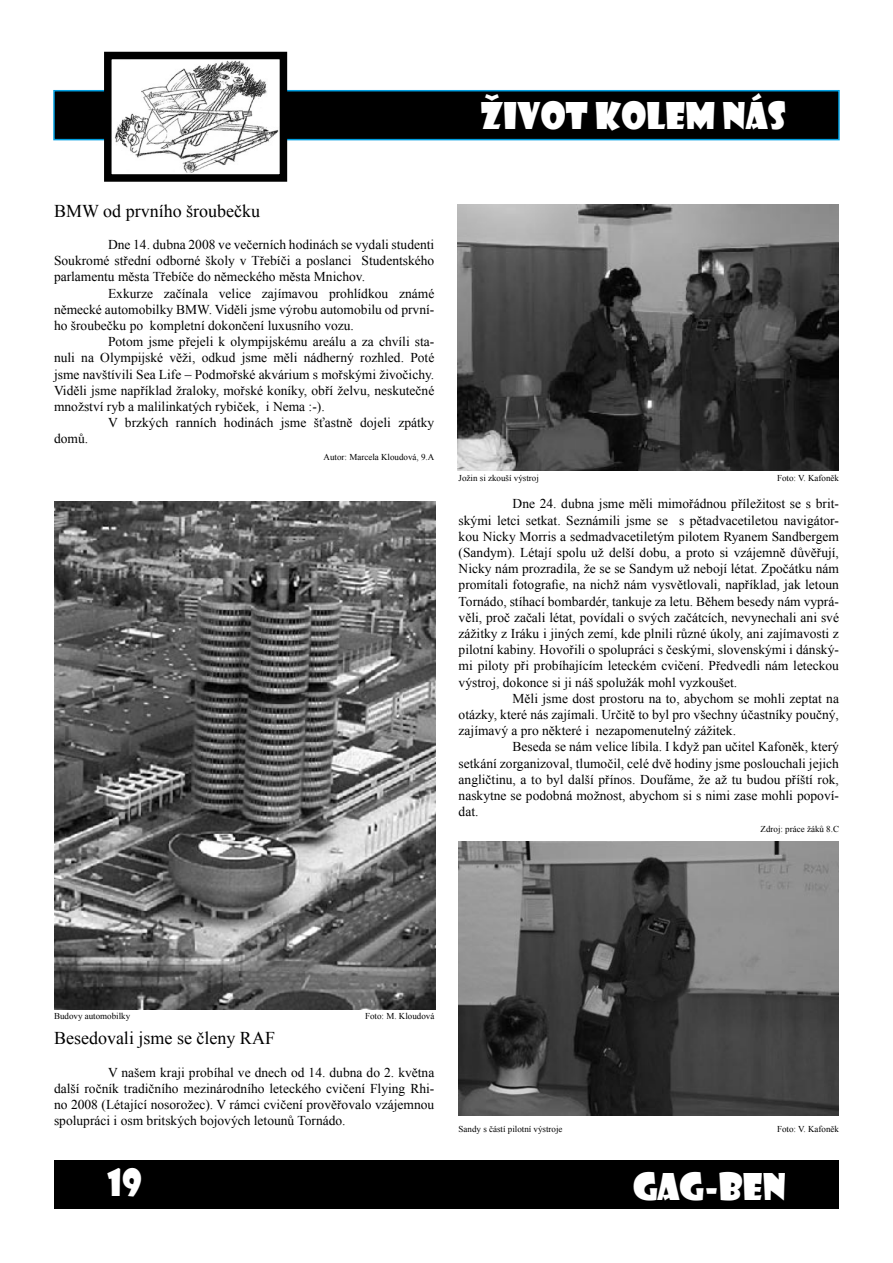
<style>
.page{position:relative;width:893px;height:1263px;background:#fff}
.page>*{position:absolute;margin:0;border:0;box-sizing:border-box;transform-origin:0 0}
.t1{font:36px "Showcard Gothic";color:#fff}
.t2{font:18px "Times New Roman";color:#000}
.t3{font:13.5px/16.2px "Times New Roman";color:#000;text-align:justify}
.t4{font:9px "Times New Roman";color:#000}
</style>
<div class="page">
<div style="left:54px;top:91px;width:785px;height:49px;background:#000"></div>
<div style="left:53px;top:90px;width:787px;height:50px;border:2px solid #009ee0"></div>
<div style="left:54px;top:1160px;width:785px;height:49px;background:#000"></div>
<img style="left:113px;top:61px;width:165px;height:112px">
<div style="left:104px;top:52px;width:183px;height:130px;border:8px solid #000"></div>
<img style="left:54px;top:502px;width:381px;height:507px">
<img style="left:458px;top:204px;width:381px;height:267px">
<div style="left:458px;top:842px;width:381px;height:279px;background:linear-gradient(to right,#fff,#fff)"></div>
<img style="left:459px;top:842px;width:380px;height:273px">
<h1 class="t1" style="left:481px;top:91px;width:307px">ŽIVOT KOLEM NÁS</h1>
<h2 class="t2" style="left:54px;top:198px;width:208px">BMW od prvního šroubečku</h2>
<p class="t3" style="left:108px;top:236px;width:328px">Dne 14. dubna 2008 ve večerních hodinách se vydali studenti</p>
<p class="t3" style="left:54px;top:252px;width:382px">Soukromé střední odborné školy v Třebíči a poslanci Studentského</p>
<p class="t3" style="left:54px;top:269px;width:313px">parlamentu města Třebíče do německého města Mnichov.</p>
<p class="t3" style="left:108px;top:285px;width:328px">Exkurze začínala velice zajímavou prohlídkou známé</p>
<p class="t3" style="left:54px;top:301px;width:382px">německé automobilky BMW. Viděli jsme výrobu automobilu od první-</p>
<p class="t3" style="left:54px;top:317px;width:301px">ho šroubečku po kompletní dokončení luxusního vozu.</p>
<p class="t3" style="left:108px;top:333px;width:328px">Potom jsme přejeli k olympijskému areálu a za chvíli sta-</p>
<p class="t3" style="left:54px;top:350px;width:382px">nuli na Olympijské věži, odkud jsme měli nádherný rozhled. Poté</p>
<p class="t3" style="left:54px;top:366px;width:382px">jsme navštívili Sea Life – Podmořské akvárium s mořskými živočichy.</p>
<p class="t3" style="left:54px;top:382px;width:382px">Viděli jsme například žraloky, mořské koníky, obří želvu, neskutečné</p>
<p class="t3" style="left:54px;top:398px;width:272px">množství ryb a malilinkatých rybiček, i Nema :-).</p>
<p class="t3" style="left:108px;top:414px;width:328px">V brzkých ranních hodinách jsme šťastně dojeli zpátky</p>
<p class="t3" style="left:54px;top:431px;width:36px">domů.</p>
<p class="t4" style="left:324px;top:451px;width:112px">Autor: Marcela Kloudová, 9.A</p>
<p class="t4" style="left:459px;top:472px;width:82px">Jožin si zkouší výstroj</p>
<p class="t4" style="left:777px;top:472px;width:63px">Foto: V. Kafoněk</p>
<p class="t3" style="left:513px;top:495px;width:328px">Dne 24. dubna jsme měli mimořádnou příležitost se s brit-</p>
<p class="t3" style="left:459px;top:512px;width:382px">skými letci setkat. Seznámili jsme se s pětadvacetiletou navigátor-</p>
<p class="t3" style="left:459px;top:528px;width:382px">kou Nicky Morris a sedmadvacetiletým pilotem Ryanem Sandbergem</p>
<p class="t3" style="left:459px;top:544px;width:382px">(Sandym). Létají spolu už delší dobu, a proto si vzájemně důvěřují,</p>
<p class="t3" style="left:459px;top:560px;width:382px">Nicky nám prozradila, že se se Sandym už nebojí létat. Zpočátku nám</p>
<p class="t3" style="left:459px;top:576px;width:382px">promítali fotografie, na nichž nám vysvětlovali, například, jak letoun</p>
<p class="t3" style="left:459px;top:593px;width:382px">Tornádo, stíhací bombardér, tankuje za letu. Během besedy nám vyprá-</p>
<p class="t3" style="left:459px;top:609px;width:382px">věli, proč začali létat, povídali o svých začátcích, nevynechali ani své</p>
<p class="t3" style="left:459px;top:625px;width:382px">zážitky z Iráku i jiných zemí, kde plnili různé úkoly, ani zajímavosti z</p>
<p class="t3" style="left:459px;top:641px;width:382px">pilotní kabiny. Hovořili o spolupráci s českými, slovenskými i dánský-</p>
<p class="t3" style="left:459px;top:657px;width:382px">mi piloty při probíhajícím leteckém cvičení. Předvedli nám leteckou</p>
<p class="t3" style="left:459px;top:674px;width:280px">výstroj, dokonce si ji náš spolužák mohl vyzkoušet.</p>
<p class="t3" style="left:513px;top:690px;width:328px">Měli jsme dost prostoru na to, abychom se mohli zeptat na</p>
<p class="t3" style="left:459px;top:706px;width:382px">otázky, které nás zajímali. Určitě to byl pro všechny účastníky poučný,</p>
<p class="t3" style="left:459px;top:722px;width:279px">zajímavý a pro některé i nezapomenutelný zážitek.</p>
<p class="t3" style="left:513px;top:738px;width:328px">Beseda se nám velice líbila. I když pan učitel Kafoněk, který</p>
<p class="t3" style="left:459px;top:755px;width:382px">setkání zorganizoval, tlumočil, celé dvě hodiny jsme poslouchali jejich</p>
<p class="t3" style="left:459px;top:771px;width:382px">angličtinu, a to byl další přínos. Doufáme, že až tu budou příští rok,</p>
<p class="t3" style="left:459px;top:787px;width:382px">naskytne se podobná možnost, abychom si s nimi zase mohli popoví-</p>
<p class="t3" style="left:459px;top:803px;width:21px">dat.</p>
<p class="t4" style="left:760px;top:823px;width:80px">Zdroj: práce žáků 8.C</p>
<p class="t4" style="left:54px;top:1010px;width:78px">Budovy automobilky</p>
<p class="t4" style="left:365px;top:1010px;width:71px">Foto: M. Kloudová</p>
<h2 class="t2" style="left:54px;top:1026px;width:222px">Besedovali jsme se členy RAF</h2>
<p class="t3" style="left:54px;top:1064px;width:382px;text-indent:54px">V našem kraji probíhal ve dnech od 14. dubna do 2. května další ročník tradičního mezinárodního leteckého cvičení Flying Rhi&shy;no 2008 (Létající nosorožec). V rámci cvičení prověřovalo vzájemnou spolupráci i osm britských bojových letounů Tornádo.</p>
<p class="t4" style="left:459px;top:1122px;width:106px">Sandy s částí pilotní výstroje</p>
<p class="t4" style="left:777px;top:1122px;width:63px">Foto: V. Kafoněk</p>
<h1 class="t1" style="left:107px;top:1158px;width:36px">19</h1>
<h1 class="t1" style="left:633px;top:1163px;width:154px">GAG-BEN</h1>
</div>
